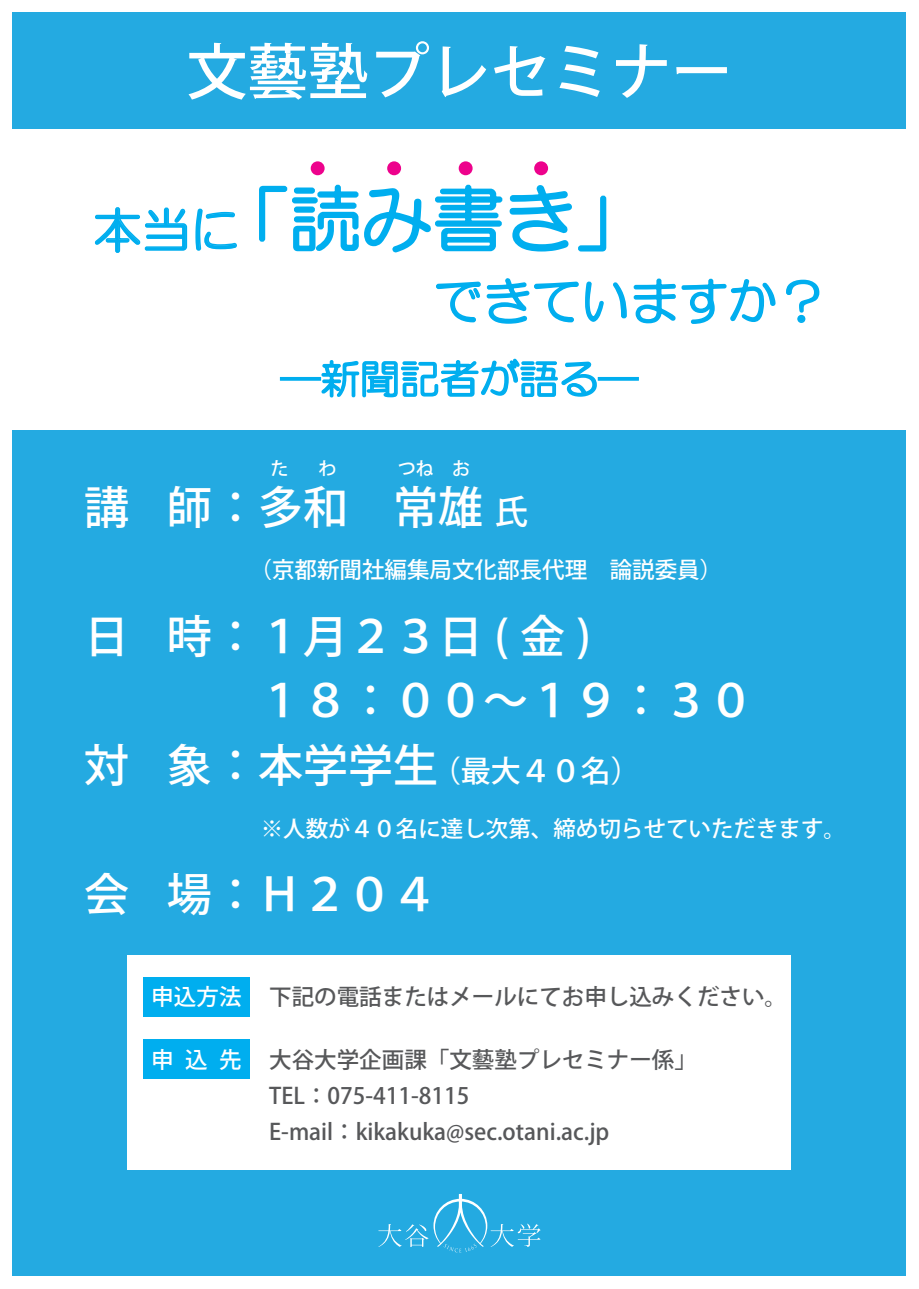
<style>
.page{position:relative;width:919px;height:1289px;background:#fff}
.page>*{position:absolute;margin:0;border:0;box-sizing:border-box;transform-origin:0 0}
.t1{font:71.4px "HG Maru Gothic MPRO";color:#00aeef}
.t2{font:500 60.6px "Koz Go Pr 6 N";color:#fff}
.t3{font:48.9px "HG Maru Gothic MPRO";color:#00aeef}
.t4{font:500 45px "Koz Go Pr 6 N";color:#fff}
.t5{font:39.75px "HG Maru Gothic MPRO";color:#00aeef}
.t6{font:500 33.6px "Koz Go Pr 6 N";color:#fff}
.t7{font:500 30px "Koz Go Pr 6 N";color:#fff}
.t8{font:500 22.5px/36px "Koz Go Pr 6 N";color:#57585a}
.t9{font:500 22.5px "Koz Go Pr 6 N";color:#fff}
.t10{font:500 18px "Koz Go Pr 6 N";color:#fff}
.s1{font-size:48.9px}
.s2{color:#24aae1}
</style>
<div class="page">
<div style="left:13px;top:13px;width:893px;height:1263px;background:#24aae1"></div>
<div style="left:13px;top:130px;width:893px;height:300px;background:#fff"></div>
<svg style="left:378px;top:1194px;width:162px;height:58px"></svg>
<div style="left:128px;top:955px;width:663px;height:214px;background:#fff"></div>
<div style="left:143px;top:977px;width:106px;height:39px;background:#00aeef"></div>
<div style="left:143px;top:1039px;width:106px;height:39px;background:#00aeef"></div>
<div style="left:280px;top:377px;width:41px;height:4px;border:2px solid #00aeef"></div>
<div style="left:597px;top:377px;width:42px;height:4px;border:2px solid #00aeef"></div>
<svg style="left:321px;top:278px;width:306px;height:120px"></svg>
<svg style="left:633px;top:278px;width:143px;height:46px"></svg>
<svg style="left:786px;top:279px;width:34px;height:44px"></svg>
<svg style="left:94px;top:207px;width:94px;height:46px"></svg>
<svg style="left:195px;top:208px;width:42px;height:42px"></svg>
<svg style="left:259px;top:184px;width:348px;height:69px"></svg>
<div style="left:311px;top:161px;width:13px;height:14px;background:#ed028c;border-radius:50%"></div>
<div style="left:387px;top:161px;width:14px;height:14px;background:#ed028c;border-radius:50%"></div>
<div style="left:458px;top:161px;width:14px;height:14px;background:#ed028c;border-radius:50%"></div>
<div style="left:534px;top:161px;width:14px;height:14px;background:#ed028c;border-radius:50%"></div>
<h2 class="t2" style="left:187px;top:38px;width:547px">文藝塾プレセミナー</h2>
<h1 class="t1" style="left:93px;top:183px;width:556px"><span class="s1">本当に</span>「読み書き」</h1>
<h3 class="t3" style="left:434px;top:277px;width:393px">できていますか？</h3>
<h3 class="t5" style="left:281px;top:359px;width:359px">—新聞記者が語る—</h3>
<p class="t10" style="left:270px;top:458px;width:68px">た　 わ</p>
<p class="t10" style="left:398px;top:458px;width:73px">つね　お</p>
<h3 class="t4" style="left:84px;top:482px;width:400px">講 師：多和　常雄</h3>
<h3 class="t6" style="left:494px;top:493px;width:35px">氏</h3>
<p class="t9" style="left:249px;top:556px;width:474px">（京都新聞社編集局文化部長代理　論説委員）</p>
<h3 class="t4" style="left:84px;top:611px;width:508px">日 時：１月２３日 ( 金 )</h3>
<h3 class="t4" style="left:213px;top:675px;width:542px"><span class="s2">：</span>１８：００～１９：３０</h3>
<h3 class="t4" style="left:84px;top:740px;width:355px">対 象：本学学生</h3>
<h3 class="t7" style="left:431px;top:753px;width:211px">（最大４０名）</h3>
<p class="t9" style="left:261px;top:815px;width:587px">※人数が４０名に達し次第、締め切らせていただきます。</p>
<h3 class="t4" style="left:84px;top:869px;width:354px">会 場： Ｈ２０４</h3>
<p class="t9" style="left:151px;top:984px;width:92px">申込方法</p>
<p class="t9" style="left:151px;top:1046px;width:92px">申込先</p>
<p class="t8" style="left:269px;top:979px;width:519px">下記の電話またはメールにてお申し込みください。</p>
<p class="t8" style="left:269px;top:1041px;width:429px">大谷大学企画課「文藝塾プレセミナー係」<br>TEL：075-411-8115<br>E-mail：kikakuka@sec.otani.ac.jp</p>
</div>
